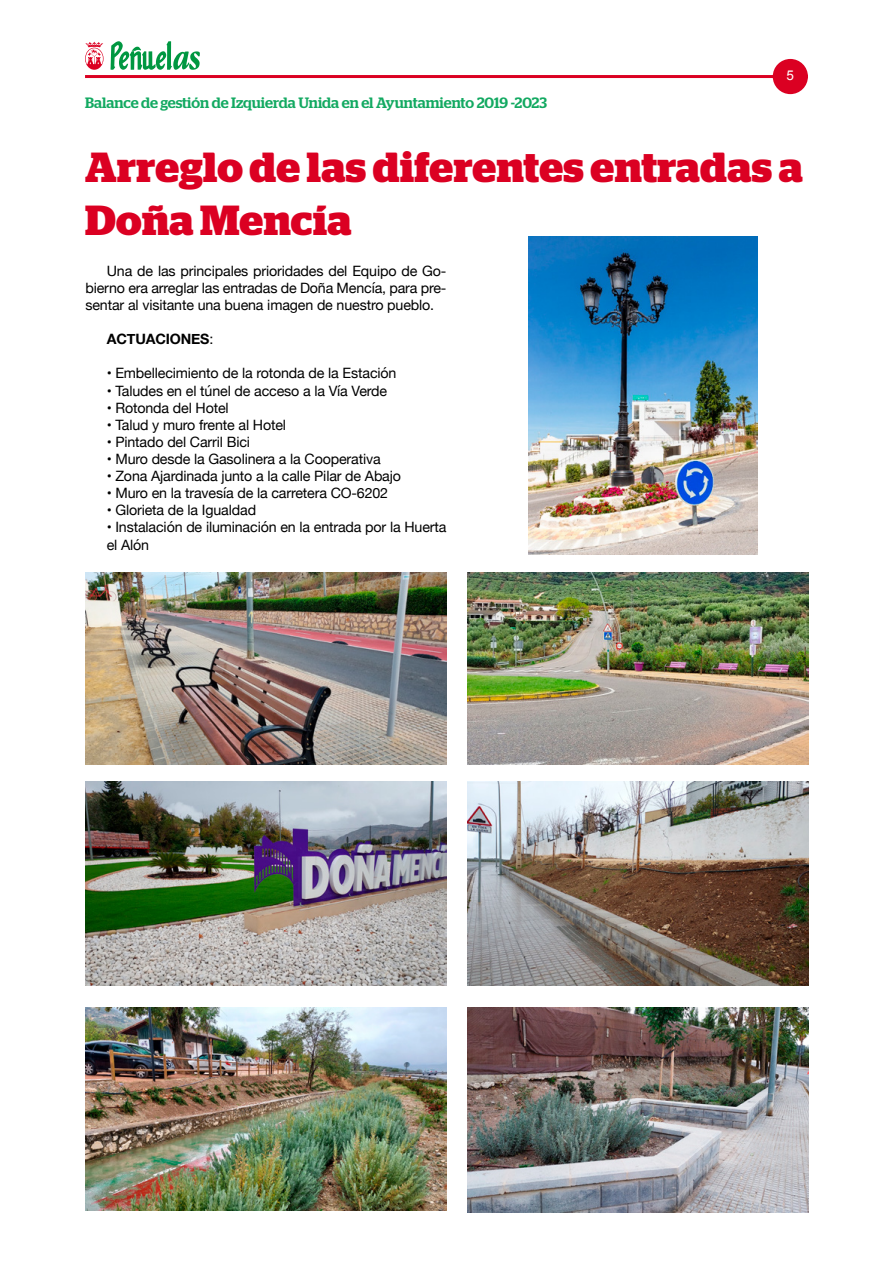
<style>
.page{position:relative;width:893px;height:1276px;background:#fff}
.page>*{position:absolute;margin:0;border:0;box-sizing:border-box;transform-origin:0 0}
.t1{font:700 42px/52.5px "Stag";letter-spacing:.01em;color:#db0022}
.t2{font:500 15px "Stag";color:#12a961}
.t3{font:14.25px/17.1px "Helvetica Neue";letter-spacing:-.01em;color:#000;text-align:justify}
.t4{font:700 14.25px "Helvetica Neue";letter-spacing:-.01em;color:#000}
.t5{font:13.5px "Arial";color:#fff}
.s1{font-weight:400}
</style>
<div class="page">
<svg style="left:85px;top:42px;width:19px;height:28px"></svg>
<hr style="left:85px;top:75px;width:723px;height:3px;background:#db0022">
<div style="left:773px;top:59px;width:35px;height:35px;background:#db0022;border-radius:50%"></div>
<svg style="left:111px;top:41px;width:89px;height:29px"></svg>
<img style="left:85px;top:782px;width:361px;height:203px">
<img style="left:85px;top:572px;width:361px;height:192px">
<img style="left:529px;top:237px;width:228px;height:317px">
<img style="left:468px;top:572px;width:340px;height:192px">
<img style="left:85px;top:1007px;width:361px;height:203px">
<img style="left:468px;top:782px;width:340px;height:203px">
<img style="left:468px;top:1007px;width:340px;height:205px">
<p class="t2" style="left:85px;top:94px;width:463px">Balance de gestión de Izquierda Unida en el Ayuntamiento 2019 -2023</p>
<p class="t5" style="left:787px;top:66px;width:9px">5</p>
<h1 class="t1" style="left:85px;top:142px;width:719px">Arreglo de las diferentes entradas a<br>Doña Mencía</h1>
<p class="t3" style="left:85px;top:263px;width:362px;text-indent:21px">Una de las principales prioridades del Equipo de Go&shy;bierno era arreglar las entradas de Doña Mencía, para pre&shy;sentar al visitante una buena imagen de nuestro pueblo.</p>
<p class="t4" style="left:107px;top:328px;width:108px">ACTUACIONES<span class="s1">:</span></p>
<p class="t3" style="left:107px;top:366px;width:291px">• Embellecimiento de la rotonda de la Estación</p>
<p class="t3" style="left:107px;top:383px;width:282px">• Taludes en el túnel de acceso a la Vía Verde</p>
<p class="t3" style="left:107px;top:400px;width:123px">• Rotonda del Hotel</p>
<p class="t3" style="left:107px;top:417px;width:181px">• Talud y muro frente al Hotel</p>
<p class="t3" style="left:107px;top:434px;width:145px">• Pintado del Carril Bici</p>
<p class="t3" style="left:107px;top:451px;width:275px">• Muro desde la Gasolinera a la Cooperativa</p>
<p class="t3" style="left:107px;top:468px;width:296px">• Zona Ajardinada junto a la calle Pilar de Abajo</p>
<p class="t3" style="left:107px;top:485px;width:283px">• Muro en la travesía de la carretera CO-6202</p>
<p class="t3" style="left:107px;top:502px;width:151px">• Glorieta de la Igualdad</p>
<p class="t3" style="left:107px;top:519px;width:341px">• Instalación de iluminación en la entrada por la Huerta el Alón</p>
</div>
